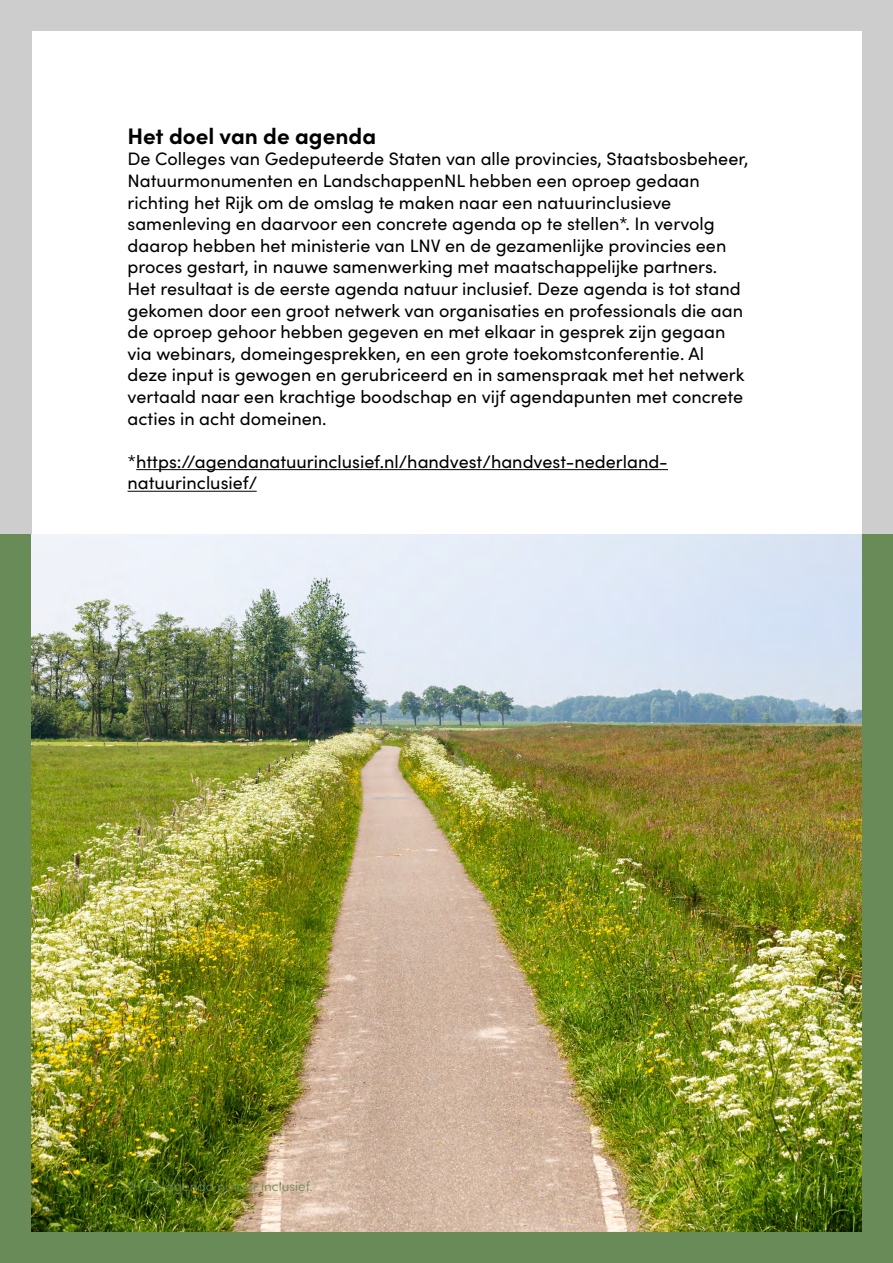
<style>
.page{position:relative;width:893px;height:1263px;background:#fff}
.page>*{position:absolute;margin:0;border:0;box-sizing:border-box;transform-origin:0 0}
.t1{font:700 22.5px "Sofia Pro";color:#000}
.t2{font:18px/21.6px "Sofia Pro";color:#000}
.t3{font:300 13.5px "Sofia Pro";color:#688b58}
</style>
<div class="page">
<div style="left:0;top:0;width:893px;height:638px;background:#cdcdcd"></div>
<div style="left:0;top:534px;width:893px;height:729px;background:#688b58"></div>
<div style="left:32px;top:32px;width:829px;height:1199px;background:#fff"></div>
<img style="left:32px;top:534px;width:829px;height:697px">
<hr style="left:136px;top:469px;width:532px;height:1px;background:#000">
<hr style="left:128px;top:491px;width:129px;height:1px;background:#000">
<p class="t1" style="left:128px;top:119px;width:250px">Het doel van de agenda</p>
<p class="t2" style="left:128px;top:147px;width:622px">De Colleges van Gedeputeerde Staten van alle provincies, Staatsbosbeheer, Natuurmonumenten en LandschappenNL hebben een oproep gedaan richting het Rijk om de omslag te maken naar een natuurinclusieve samenleving en daarvoor een concrete agenda op te stellen*. In vervolg daarop hebben het ministerie van LNV en de gezamenlijke provincies een proces gestart, in nauwe samenwerking met maatschappelijke partners.<br>Het resultaat is de eerste agenda natuur inclusief. Deze agenda is tot stand gekomen door een groot netwerk van organisaties en professionals die aan de oproep gehoor hebben gegeven en met elkaar in gesprek zijn gegaan via webinars, domeingesprekken, en een grote toekomstconferentie. Al<br>deze input is gewogen en gerubriceerd en in samenspraak met het netwerk vertaald naar een krachtige boodschap en vijf agendapunten met concrete acties in acht domeinen.</p>
<p class="t2" style="left:128px;top:450px;width:542px">*https://agendanatuurinclusief.nl/handvest/handvest-nederland&shy;natuurinclusief/</p>
<p class="t3" style="left:128px;top:1176px;width:187px">2 | De agenda natuur inclusief.</p>
</div>
